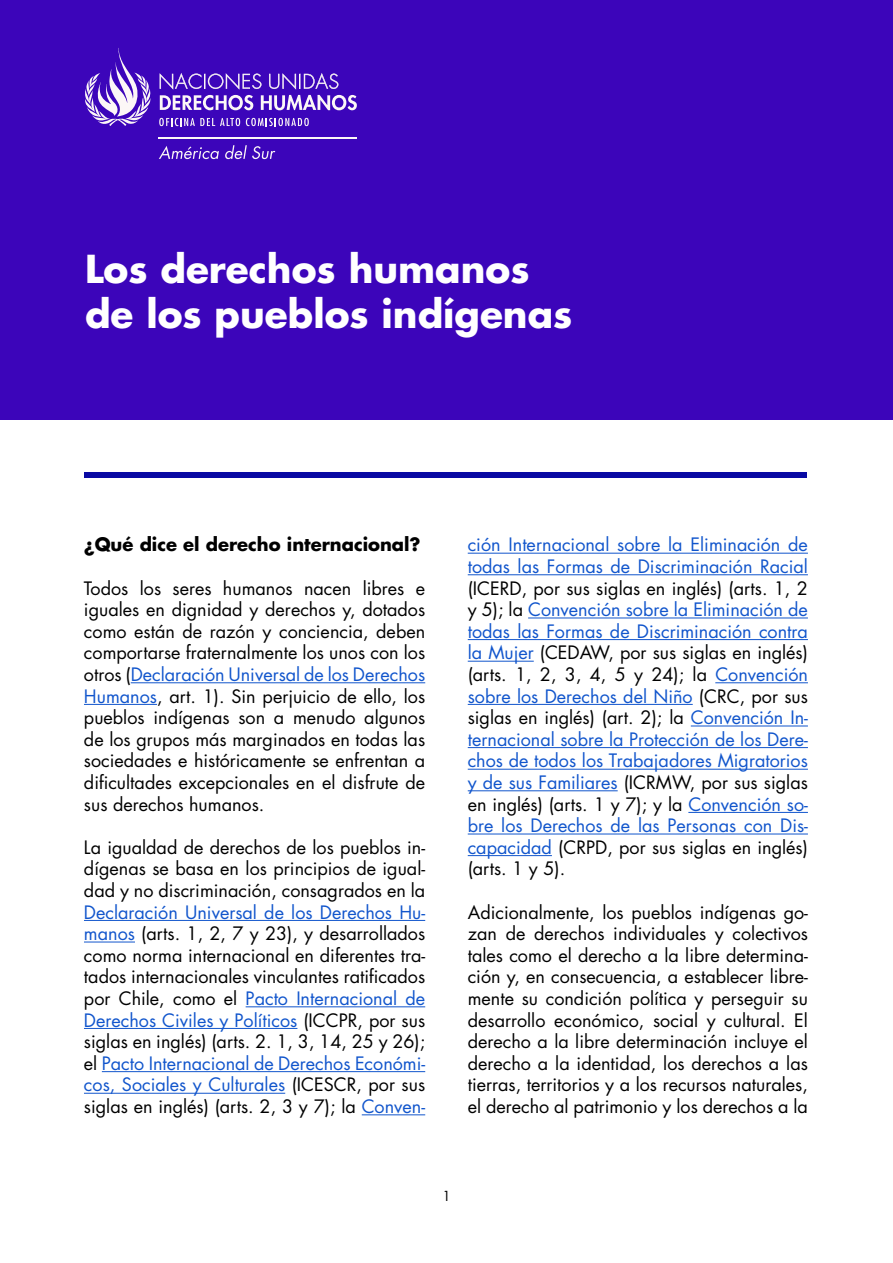
<style>
.page{position:relative;width:893px;height:1263px;background:#fff}
.page>*{position:absolute;margin:0;border:0;box-sizing:border-box;transform-origin:0 0}
.t1{font:700 37.5px/45px "Futura Std";color:#fff}
.t2{font:18px/21.6px "Futura Std";color:#000;text-align:justify}
.t3{font:18px/21.6px "Futura Std";color:#15c}
.t4{font:700 18px "Futura Std";color:#000}
.t5{font:13.5px "Futura Std";color:#000}
.s1{color:#15c}
.s2{color:#000}
</style>
<div class="page">
<div style="left:0;top:0;width:893px;height:420px;background:#3c05ba"></div>
<div style="left:84px;top:472px;width:723px;height:5px;background:#090aa3"></div>
<svg style="left:159px;top:146px;width:60px;height:13px"></svg>
<svg style="left:225px;top:145px;width:50px;height:14px"></svg>
<hr style="left:159px;top:137px;width:198px;height:1px;background:#fcf7f7">
<svg style="left:85px;top:48px;width:66px;height:78px"></svg>
<svg style="left:160px;top:73px;width:197px;height:37px"></svg>
<svg style="left:159px;top:118px;width:81px;height:8px"></svg>
<svg style="left:246px;top:118px;width:63px;height:8px"></svg>
<hr style="left:131px;top:682px;width:294px;height:1px;background:#15c">
<hr style="left:84px;top:704px;width:73px;height:1px;background:#15c">
<hr style="left:84px;top:920px;width:341px;height:1px;background:#15c">
<hr style="left:84px;top:941px;width:51px;height:1px;background:#15c">
<hr style="left:246px;top:1006px;width:179px;height:1px;background:#15c">
<hr style="left:84px;top:1028px;width:213px;height:1px;background:#15c">
<hr style="left:102px;top:1071px;width:323px;height:1px;background:#15c">
<hr style="left:84px;top:1093px;width:201px;height:1px;background:#15c">
<hr style="left:362px;top:1114px;width:63px;height:1px;background:#15c">
<hr style="left:468px;top:553px;width:340px;height:1px;background:#15c">
<hr style="left:468px;top:574px;width:340px;height:1px;background:#15c">
<hr style="left:528px;top:617px;width:280px;height:1px;background:#15c">
<hr style="left:468px;top:639px;width:340px;height:1px;background:#15c">
<hr style="left:468px;top:661px;width:66px;height:1px;background:#15c">
<hr style="left:715px;top:682px;width:93px;height:1px;background:#15c">
<hr style="left:468px;top:704px;width:225px;height:1px;background:#15c">
<hr style="left:691px;top:725px;width:117px;height:1px;background:#15c">
<hr style="left:468px;top:747px;width:340px;height:1px;background:#15c">
<hr style="left:468px;top:769px;width:340px;height:1px;background:#15c">
<hr style="left:468px;top:790px;width:150px;height:1px;background:#15c">
<hr style="left:688px;top:812px;width:120px;height:1px;background:#15c">
<hr style="left:468px;top:833px;width:340px;height:1px;background:#15c">
<hr style="left:468px;top:855px;width:84px;height:1px;background:#15c">
<h1 class="t1" style="left:85px;top:246px;width:489px">Los derechos humanos de los pueblos indígenas</h1>
<p class="t4" style="left:84px;top:533px;width:338px">¿Qué dice el derecho internacional?</p>
<p class="t2" style="left:84px;top:577px;width:343px">Todos los seres humanos nacen libres e iguales en dignidad y derechos y, dotados como están de razón y conciencia, deben comportarse fraternalmente los unos con los otros (<span class="s1">Declaración Universal de los Derechos Humanos</span>, art. 1). Sin perjuicio de ello, los pueblos indígenas son a menudo algunos de los grupos más marginados en todas las sociedades e históricamente se enfrentan a dificultades excepcionales en el disfrute de sus derechos humanos.</p>
<p class="t2" style="left:84px;top:836px;width:343px">La igualdad de derechos de los pueblos in&shy;dígenas se basa en los principios de igual&shy;dad y no discriminación, consagrados en la</p>
<p class="t2" style="left:84px;top:901px;width:343px"><span class="s1">Declaración Universal de los Derechos Hu&shy;manos</span> (arts. 1, 2, 7 y 23), y desarrollados como norma internacional en diferentes tra&shy;tados internacionales vinculantes ratificados por Chile, como el <span class="s1">Pacto Internacional de Derechos Civiles y Políticos</span> (ICCPR, por sus siglas en inglés) (arts. 2. 1, 3, 14, 25 y 26); el <span class="s1">Pacto Internacional de Derechos Económi&shy;cos, Sociales y Culturales</span> (ICESCR, por sus siglas en inglés) (arts. 2, 3 y 7); la <span class="s1">Conven-</span></p>
<p class="t3" style="left:468px;top:534px;width:342px">ción Internacional sobre la Eliminación de todas las Formas de Discriminación Racial</p>
<p class="t3" style="left:468px;top:577px;width:342px;text-align:justify"><span class="s2">(ICERD, por sus siglas en inglés) (arts. 1, 2 y 5); la</span> Convención sobre la Eliminación de todas las Formas de Discriminación contra la Mujer <span class="s2">(CEDAW, por sus siglas en inglés) (arts. 1, 2, 3, 4, 5 y 24); la</span> Convención sobre los Derechos del Niño <span class="s2">(CRC, por sus siglas en inglés) (art. 2); la</span> Convención In&shy;ternacional sobre la Protección de los Dere&shy;chos de todos los Trabajadores Migratorios y de sus Familiares <span class="s2">(ICRMW, por sus siglas en inglés) (arts. 1 y 7); y la</span> Convención so&shy;bre los Derechos de las Personas con Dis&shy;capacidad <span class="s2">(CRPD, por sus siglas en inglés) (arts. 1 y 5).</span></p>
<p class="t2" style="left:468px;top:901px;width:342px">Adicionalmente, los pueblos indígenas go&shy;zan de derechos individuales y colectivos tales como el derecho a la libre determina&shy;ción y, en consecuencia, a establecer libre&shy;mente su condición política y perseguir su desarrollo económico, social y cultural. El derecho a la libre determinación incluye el derecho a la identidad, los derechos a las tierras, territorios y a los recursos naturales, el derecho al patrimonio y los derechos a la</p>
<p class="t5" style="left:442px;top:1187px;width:10px">1</p>
</div>
